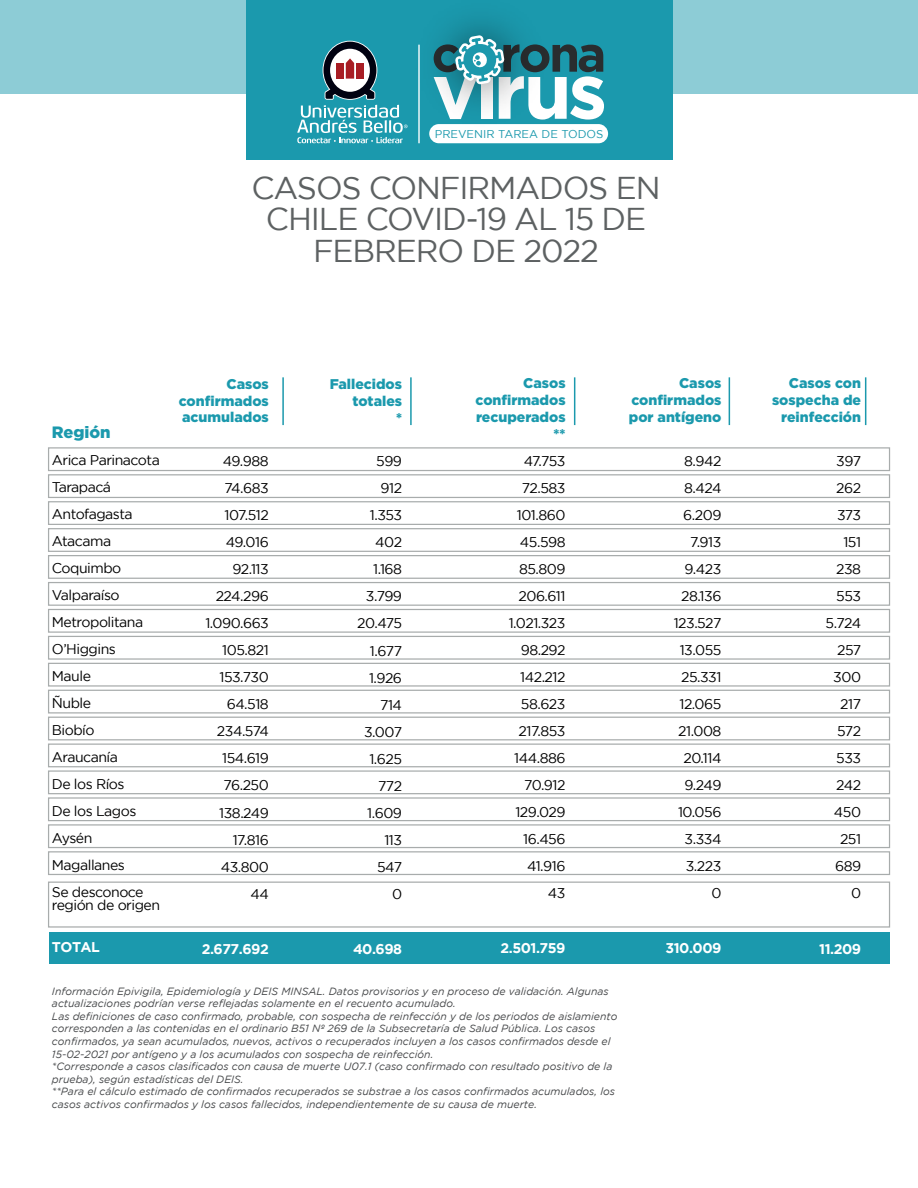
<style>
.page{position:relative;width:918px;height:1188px;background:#fff}
.page>*{position:absolute;margin:0;border:0;box-sizing:border-box;transform-origin:0 0}
.t1{font:31.5px/31.5px "Gotham";letter-spacing:-.035em;color:#5d6162;text-align:center}
.t2{font:900 16.5px "Gotham";color:#1b99ad}
.t3{font:14.1px/27px "Gotham";letter-spacing:-.035em;color:#000001;text-align:right}
.t4{font:900 14.1px/17px "Gotham";color:#1b99ad;text-align:right}
.t5{font:700 14.1px "Gotham";letter-spacing:-.035em;color:#fff}
.t6{font:11.4px "Gotham";color:#1b99ad}
.t7{font:italic 10.5px/12.6px "Gotham";color:#454749}
</style>
<div class="page">
<div style="left:49px;top:932px;width:841px;height:32px;background:#1b99ad"></div>
<div style="left:0;top:0;width:918px;height:94px;background:#8dccd6"></div>
<div style="left:246px;top:0;width:426px;height:159px;background:#1b99ad"></div>
<div style="left:429px;top:124px;width:179px;height:19px;background:#fff;border-radius:10px"></div>
<img style="left:418px;top:21px;width:143px;height:120px">
<svg style="left:434px;top:35px;width:170px;height:85px"></svg>
<svg style="left:297px;top:41px;width:111px;height:102px"></svg>
<hr style="left:418px;top:45px;width:2px;height:98px;background:#fff">
<div style="left:48px;top:447px;width:842px;height:24px;border:1px solid #a8acac"></div>
<div style="left:48px;top:474px;width:842px;height:24px;border:1px solid #a8acac"></div>
<div style="left:48px;top:501px;width:842px;height:24px;border:1px solid #a8acac"></div>
<div style="left:48px;top:528px;width:842px;height:24px;border:1px solid #a8acac"></div>
<div style="left:48px;top:555px;width:842px;height:24px;border:1px solid #a8acac"></div>
<div style="left:48px;top:582px;width:842px;height:24px;border:1px solid #a8acac"></div>
<div style="left:48px;top:609px;width:842px;height:24px;border:1px solid #a8acac"></div>
<div style="left:48px;top:636px;width:842px;height:24px;border:1px solid #a8acac"></div>
<div style="left:48px;top:663px;width:842px;height:24px;border:1px solid #a8acac"></div>
<div style="left:48px;top:690px;width:842px;height:24px;border:1px solid #a8acac"></div>
<div style="left:48px;top:717px;width:842px;height:23px;border:1px solid #a8acac"></div>
<div style="left:48px;top:744px;width:842px;height:23px;border:1px solid #a8acac"></div>
<div style="left:48px;top:770px;width:842px;height:24px;border:1px solid #a8acac"></div>
<div style="left:48px;top:797px;width:842px;height:24px;border:1px solid #a8acac"></div>
<div style="left:48px;top:824px;width:842px;height:24px;border:1px solid #a8acac"></div>
<div style="left:48px;top:851px;width:842px;height:24px;border:1px solid #a8acac"></div>
<div style="left:48px;top:882px;width:842px;height:46px;border:1px solid #a8acac"></div>
<hr style="left:282px;top:377px;width:2px;height:48px;background:#1b99ad">
<hr style="left:410px;top:377px;width:2px;height:48px;background:#1b99ad">
<hr style="left:574px;top:377px;width:1px;height:48px;background:#1b99ad">
<hr style="left:729px;top:377px;width:1px;height:48px;background:#1b99ad">
<hr style="left:865px;top:377px;width:1px;height:48px;background:#1b99ad">
<p class="t6" style="left:435px;top:127px;width:170px">PREVENIR TAREA DE TODOS</p>
<h1 class="t1" style="left:251px;top:171px;width:411px">CASOS CONFIRMADOS EN<br>CHILE COVID-19 AL 15 DE<br>FEBRERO DE 2022</h1>
<h2 class="t2" style="left:52px;top:422px;width:60px">Región</h2>
<h3 class="t3" style="left:52px;top:446px;width:110px;text-align:left">Arica Parinacota<br>Tarapacá<br>Antofagasta<br>Atacama<br>Coquimbo<br>Valparaíso<br>Metropolitana<br>O’Higgins<br>Maule<br>Ñuble<br>Biobío<br>Araucanía<br>De los Ríos<br>De los Lagos<br>Aysén<br>Magallanes<br>Se desconoce</h3>
<h3 class="t3" style="left:52px;top:892px;width:110px">región de origen</h3>
<h3 class="t5" style="left:52px;top:939px;width:50px">TOTAL</h3>
<h3 class="t4" style="left:179px;top:375px;width:92px;text-align:justify;text-indent:48px">Casos confirmados acumulados</h3>
<h3 class="t3" style="left:205px;top:448px;width:65px">49.988<br>74.683<br>107.512<br>49.016<br>92.113<br>224.296<br>1.090.663<br>105.821<br>153.730<br>64.518<br>234.574<br>154.619<br>76.250<br>138.249<br>17.816<br>43.800<br>44</h3>
<h3 class="t5" style="left:202px;top:941px;width:69px">2.677.692</h3>
<h3 class="t4" style="left:330px;top:375px;width:74px">Fallecidos totales<br>*</h3>
<h3 class="t3" style="left:357px;top:448px;width:46px">599<br>912<br>1.353<br>402<br>1.168<br>3.799<br>20.475<br>1.677<br>1.926<br>714<br>3.007<br>1.625<br>772<br>1.609<br>113<br>547<br>0</h3>
<h3 class="t5" style="left:353px;top:941px;width:51px">40.698</h3>
<h3 class="t4" style="left:476px;top:374px;width:92px">Casos confirmados recuperados **</h3>
<h3 class="t3" style="left:509px;top:447px;width:58px">47.753<br>72.583<br>101.860<br>45.598<br>85.809<br>206.611<br>1.021.323<br>98.292<br>142.212<br>58.623<br>217.853<br>144.886<br>70.912<br>129.029<br>16.456<br>41.916<br>43</h3>
<h3 class="t5" style="left:501px;top:940px;width:66px">2.501.759</h3>
<h3 class="t4" style="left:629px;top:374px;width:94px;text-align:justify;text-indent:50px">Casos confirmados por antígeno</h3>
<h3 class="t3" style="left:674px;top:447px;width:49px">8.942<br>8.424<br>6.209<br>7.913<br>9.423<br>28.136<br>123.527<br>13.055<br>25.331<br>12.065<br>21.008<br>20.114<br>9.249<br>10.056<br>3.334<br>3.223<br>0</h3>
<h3 class="t5" style="left:666px;top:940px;width:57px">310.009</h3>
<p class="t7" style="left:52px;top:985px;width:567px">Información Epivigila, Epidemiología y DEIS MINSAL. Datos provisorios y en proceso de validación. Algunas actualizaciones podrían verse reflejadas solamente en el recuento acumulado.<br>Las definiciones de caso confirmado, probable, con sospecha de reinfección y de los periodos de aislamiento corresponden a las contenidas en el ordinario B51 Nº 269 de la Subsecretaría de Salud Pública. Los casos confirmados, ya sean acumulados, nuevos, activos o recuperados incluyen a los casos confirmados desde el 15-02-2021 por antígeno y a los acumulados con sospecha de reinfección.<br>*Corresponde a casos clasificados con causa de muerte U07.1 (caso confirmado con resultado positivo de la prueba), según estadísticas del DEIS.<br>**Para el cálculo estimado de confirmados recuperados se substrae a los casos confirmados acumulados, los casos activos confirmados y los casos fallecidos, independientemente de su causa de muerte.</p>
<h3 class="t4" style="left:772px;top:375px;width:91px">Casos con sospecha de reinfección</h3>
<h3 class="t3" style="left:826px;top:447px;width:37px">397<br>262<br>373<br>151<br>238<br>553<br>5.724<br>257<br>300<br>217<br>572<br>533<br>242<br>450<br>251<br>689<br>0</h3>
<h3 class="t5" style="left:819px;top:941px;width:43px">11.209</h3>
</div>
